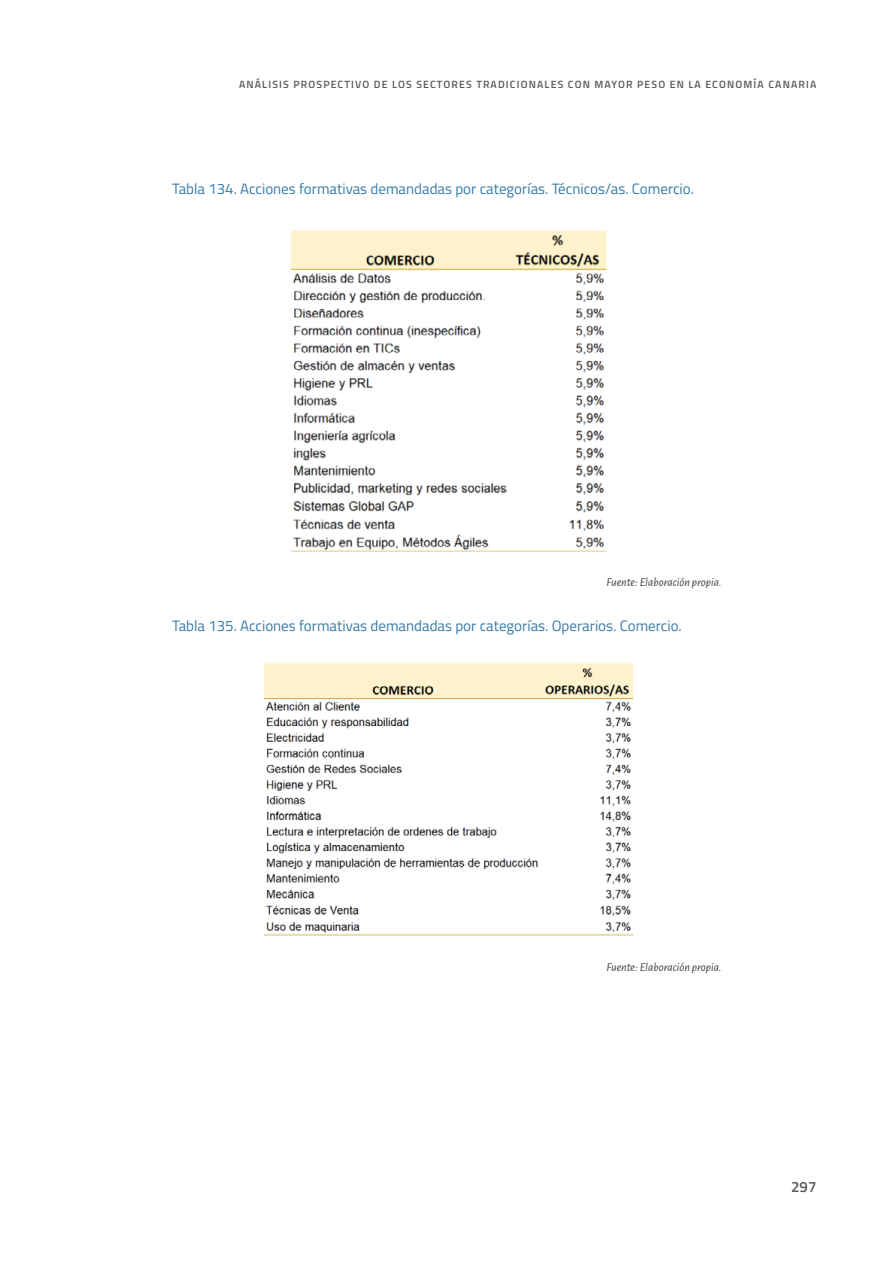
<style>
.page{position:relative;width:893px;height:1263px;background:#fff}
.page>*{position:absolute;margin:0;border:0;box-sizing:border-box;transform-origin:0 0}
.t1{font:15px "Titillium Web";color:#367ba8}
.t2{font:600 15px "Titillium Web";color:#58595b}
.t3{font:italic 12px "Alegreya Sans";color:#414042}
.t4{font:600 10.5px "Titillium Web";letter-spacing:.11em;color:#58595b}
</style>
<div class="page">
<img style="left:290px;top:230px;width:317px;height:322px">
<img style="left:264px;top:663px;width:370px;height:273px">
<p class="t4" style="left:239px;top:77px;width:579px">ANÁLISIS PROSPECTIVO DE LOS SECTORES TRADICIONALES CON MAYOR PESO EN LA ECONOMÍA CANARIA</p>
<p class="t1" style="left:172px;top:178px;width:523px">Tabla 134. Acciones formativas demandadas por categorías. Técnicos/as. Comercio.</p>
<p class="t3" style="left:606px;top:574px;width:117px">Fuente: Elaboración propia.</p>
<p class="t1" style="left:172px;top:615px;width:511px">Tabla 135. Acciones formativas demandadas por categorías. Operarios. Comercio.</p>
<p class="t3" style="left:606px;top:959px;width:117px">Fuente: Elaboración propia.</p>
<p class="t2" style="left:791px;top:1175px;width:27px">297</p>
</div>
